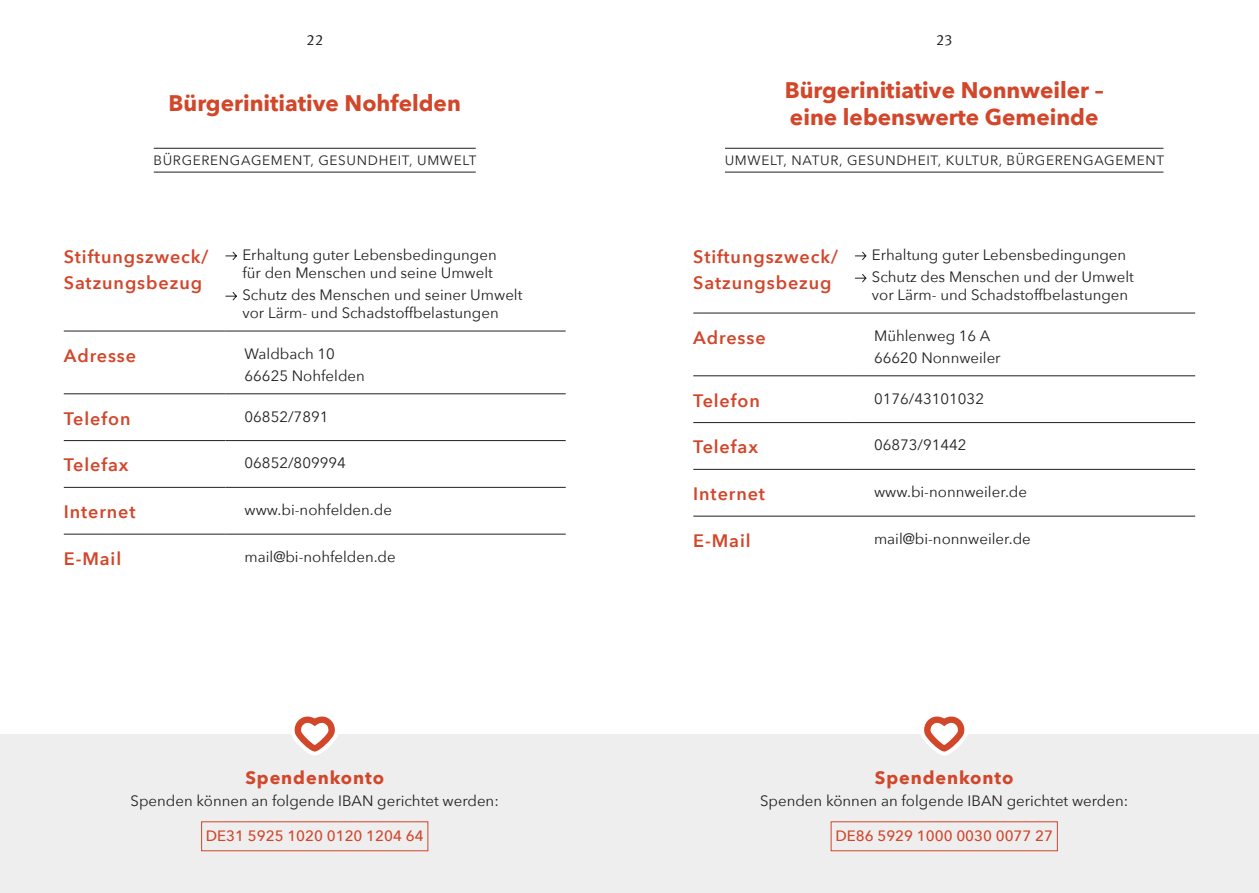
<style>
.page{position:relative;width:1259px;height:893px;background:#fff}
.page>*{position:absolute;margin:0;border:0;box-sizing:border-box;transform-origin:0 0}
.Vereinsname{font:700 22.5px/27px "Avenir Next";color:#d2462a}
.Tabelle_Head{font:600 18px "Avenir Next";letter-spacing:.05em;color:#d2462a}
.t1{font:700 18px "Avenir Next";letter-spacing:.05em;color:#d2462a}
.Tabelle_Copy{font:15px/18px "Avenir Next";color:#231f20}
.Spendenkonto_IBAN{font:500 15px "Avenir Next";color:#d2462a}
.t2{font:15px "Meta Pro Norm";color:#231f20}
.Kategorien{font:13.5px "Avenir Next";letter-spacing:.05em;color:#231f20}
</style>
<div class="page">
<div style="left:0;top:734px;width:1259px;height:159px;background:#eeeeef"></div>
<svg style="left:921px;top:716px;width:47px;height:40px"></svg>
<svg style="left:291px;top:716px;width:47px;height:40px"></svg>
<hr style="left:154px;top:148px;width:322px;height:1px;background:#231f20">
<hr style="left:154px;top:172px;width:322px;height:1px;background:#231f20">
<div style="left:201px;top:821px;width:227px;height:30px;border:1px solid #d2462a"></div>
<hr style="left:64px;top:331px;width:161px;height:1px;background:#231f20">
<hr style="left:64px;top:394px;width:161px;height:1px;background:#231f20">
<hr style="left:64px;top:440px;width:161px;height:1px;background:#231f20">
<hr style="left:64px;top:487px;width:161px;height:1px;background:#231f20">
<hr style="left:225px;top:331px;width:341px;height:1px;background:#231f20">
<hr style="left:225px;top:394px;width:341px;height:1px;background:#231f20">
<hr style="left:225px;top:440px;width:341px;height:1px;background:#231f20">
<hr style="left:225px;top:487px;width:341px;height:1px;background:#231f20">
<hr style="left:64px;top:534px;width:161px;height:1px;background:#231f20">
<hr style="left:225px;top:534px;width:341px;height:1px;background:#231f20">
<svg style="left:225px;top:251px;width:12px;height:9px"></svg>
<svg style="left:225px;top:292px;width:12px;height:9px"></svg>
<div style="left:830px;top:821px;width:227px;height:30px;border:1px solid #d2462a"></div>
<hr style="left:725px;top:148px;width:438px;height:1px;background:#231f20">
<hr style="left:725px;top:172px;width:438px;height:1px;background:#231f20">
<hr style="left:693px;top:313px;width:162px;height:1px;background:#231f20">
<hr style="left:693px;top:376px;width:162px;height:1px;background:#231f20">
<hr style="left:693px;top:422px;width:162px;height:1px;background:#231f20">
<hr style="left:693px;top:469px;width:162px;height:1px;background:#231f20">
<hr style="left:855px;top:313px;width:340px;height:1px;background:#231f20">
<hr style="left:855px;top:376px;width:340px;height:1px;background:#231f20">
<hr style="left:855px;top:422px;width:340px;height:1px;background:#231f20">
<hr style="left:855px;top:469px;width:340px;height:1px;background:#231f20">
<hr style="left:693px;top:516px;width:162px;height:1px;background:#231f20">
<hr style="left:855px;top:516px;width:340px;height:1px;background:#231f20">
<svg style="left:855px;top:251px;width:12px;height:9px"></svg>
<svg style="left:855px;top:274px;width:12px;height:9px"></svg>
<p class="t2" style="left:306px;top:29px;width:18px">22</p>
<p class="t2" style="left:936px;top:29px;width:18px">23</p>
<p class="Vereinsname" style="left:169px;top:89px;width:294px">Bürgerinitiative Nohfelden</p>
<p class="Kategorien" style="left:153px;top:149px;width:324px">BÜRGERENGAGEMENT, GESUNDHEIT, UMWELT</p>
<p class="Tabelle_Head" style="left:64px;top:241px;width:146px">Stiftungszweck/</p>
<p class="Tabelle_Head" style="left:64px;top:267px;width:140px">Satzungsbezug</p>
<p class="Tabelle_Copy" style="left:242px;top:245px;width:256px">Erhaltung guter Lebensbedingungen für den Menschen und seine Umwelt</p>
<p class="Tabelle_Copy" style="left:242px;top:285px;width:282px">Schutz des Menschen und seiner Umwelt vor Lärm- und Schadstoffbelastungen</p>
<p class="Tabelle_Head" style="left:64px;top:340px;width:74px">Adresse</p>
<p class="Tabelle_Copy" style="left:244px;top:344px;width:92px">Waldbach 10</p>
<p class="Tabelle_Copy" style="left:244px;top:366px;width:122px">66625 Nohfelden</p>
<p class="Tabelle_Head" style="left:64px;top:403px;width:68px">Telefon</p>
<p class="Tabelle_Copy" style="left:244px;top:407px;width:85px">06852/7891</p>
<p class="Tabelle_Head" style="left:64px;top:450px;width:66px">Telefax</p>
<p class="Tabelle_Copy" style="left:244px;top:453px;width:103px">06852/809994</p>
<p class="Tabelle_Head" style="left:64px;top:496px;width:73px">Internet</p>
<p class="Tabelle_Copy" style="left:244px;top:500px;width:149px">www.bi-nohfelden.de</p>
<p class="Tabelle_Head" style="left:64px;top:543px;width:59px">E-Mail</p>
<p class="Tabelle_Copy" style="left:244px;top:547px;width:153px">mail@bi-nohfelden.de</p>
<p class="t1" style="left:245px;top:762px;width:140px">Spendenkonto</p>
<p class="Tabelle_Copy" style="left:131px;top:791px;width:370px">Spenden können an folgende IBAN gerichtet werden:</p>
<p class="Spendenkonto_IBAN" style="left:206px;top:823px;width:219px">DE31 5925 1020 0120 1204 64</p>
<p class="Vereinsname" style="left:784px;top:76px;width:320px">Bürgerinitiative Nonnweiler – eine lebenswerte Gemeinde</p>
<p class="Kategorien" style="left:724px;top:149px;width:441px">UMWELT, NATUR, GESUNDHEIT, KULTUR, BÜRGERENGAGEMENT</p>
<p class="Tabelle_Head" style="left:693px;top:241px;width:146px">Stiftungszweck/</p>
<p class="Tabelle_Head" style="left:693px;top:267px;width:140px">Satzungsbezug</p>
<p class="Tabelle_Copy" style="left:872px;top:245px;width:256px">Erhaltung guter Lebensbedingungen</p>
<p class="Tabelle_Copy" style="left:872px;top:267px;width:263px">Schutz des Menschen und der Umwelt vor Lärm- und Schadstoffbelastungen</p>
<p class="Tabelle_Head" style="left:693px;top:322px;width:74px">Adresse</p>
<p class="Tabelle_Copy" style="left:874px;top:326px;width:118px">Mühlenweg 16 A</p>
<p class="Tabelle_Copy" style="left:874px;top:348px;width:128px">66620 Nonnweiler</p>
<p class="Tabelle_Head" style="left:693px;top:385px;width:68px">Telefon</p>
<p class="Tabelle_Copy" style="left:874px;top:389px;width:111px">0176/43101032</p>
<p class="Tabelle_Head" style="left:693px;top:432px;width:66px">Telefax</p>
<p class="Tabelle_Copy" style="left:874px;top:435px;width:94px">06873/91442</p>
<p class="Tabelle_Head" style="left:693px;top:478px;width:73px">Internet</p>
<p class="Tabelle_Copy" style="left:874px;top:482px;width:154px">www.bi-nonnweiler.de</p>
<p class="Tabelle_Head" style="left:693px;top:525px;width:59px">E-Mail</p>
<p class="Tabelle_Copy" style="left:874px;top:529px;width:158px">mail@bi-nonnweiler.de</p>
<p class="t1" style="left:875px;top:762px;width:140px">Spendenkonto</p>
<p class="Tabelle_Copy" style="left:760px;top:791px;width:370px">Spenden können an folgende IBAN gerichtet werden:</p>
<p class="Spendenkonto_IBAN" style="left:835px;top:823px;width:219px">DE86 5929 1000 0030 0077 27</p>
</div>
